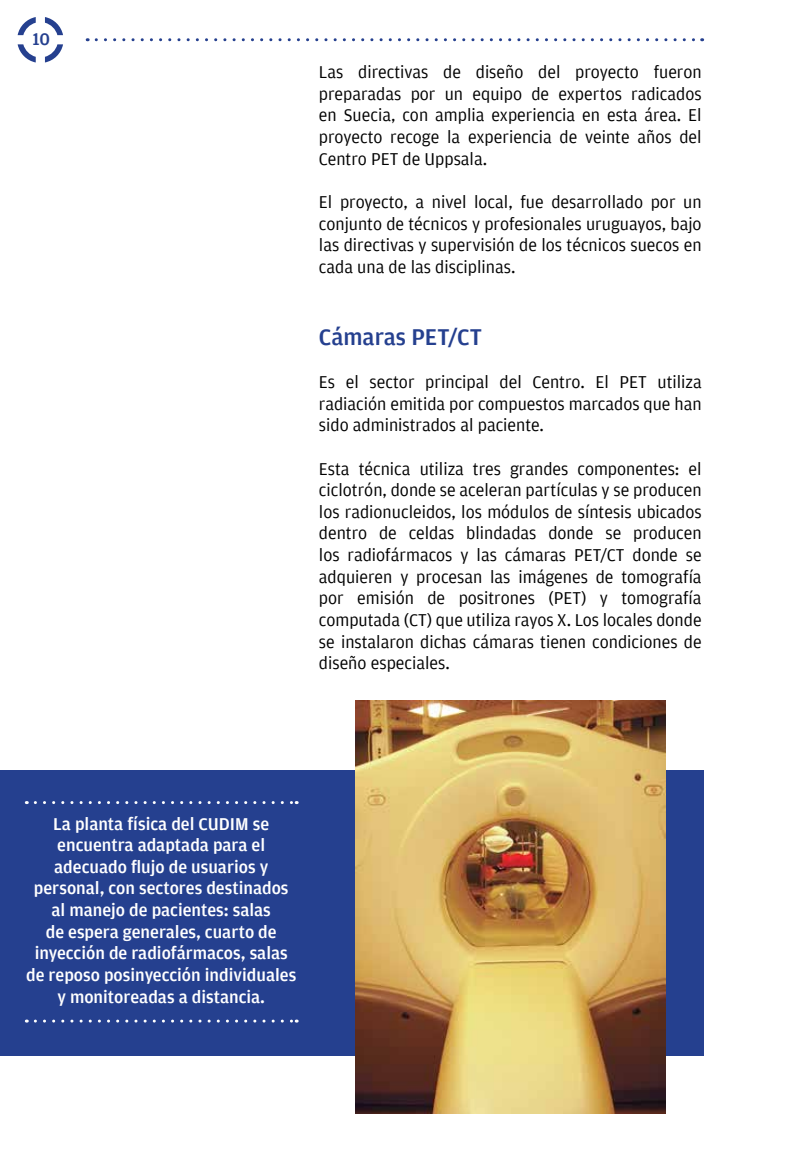
<style>
.page{position:relative;width:808px;height:1149px;background:#fff}
.page>*{position:absolute;margin:0;border:0;box-sizing:border-box;transform-origin:0 0}
.t1{font:500 24px "Amplitude";color:#25408f}
.t2{font:18px/21.6px "Amplitude";color:#000;text-align:justify}
.t3{font:500 18px/21.6px "Amplitude";color:#fff;text-align:center}
.t4{font:500 18px "Amplitude";color:#25408f}
</style>
<div class="page">
<svg style="left:45px;top:44px;width:18px;height:18px"></svg>
<svg style="left:18px;top:44px;width:18px;height:18px"></svg>
<svg style="left:45px;top:17px;width:18px;height:18px"></svg>
<svg style="left:18px;top:17px;width:18px;height:18px"></svg>
<svg style="left:96px;top:38px;width:607px;height:3px"></svg>
<div style="left:0;top:770px;width:703px;height:285px;background:#25408f"></div>
<svg style="left:35px;top:801px;width:262px;height:2px"></svg>
<svg style="left:35px;top:1019px;width:262px;height:3px"></svg>
<img style="left:355px;top:700px;width:310px;height:412px">
<p class="t4" style="left:32px;top:29px;width:19px">10</p>
<p class="t2" style="left:319px;top:62px;width:384px">Las directivas de diseño del proyecto fueron preparadas por un equipo de expertos radicados en Suecia, con amplia experiencia en esta área. El proyecto recoge la experiencia de veinte años del Centro PET de Uppsala.</p>
<p class="t2" style="left:319px;top:191px;width:384px">El proyecto, a nivel local, fue desarrollado por un conjunto de técnicos y profesionales uruguayos, bajo las directivas y supervisión de los técnicos suecos en cada una de las disciplinas.</p>
<h1 class="t1" style="left:319px;top:323px;width:164px">Cámaras PET/CT</h1>
<p class="t2" style="left:319px;top:371px;width:384px">Es el sector principal del Centro. El PET utiliza radiación emitida por compuestos marcados que han sido administrados al paciente.</p>
<p class="t2" style="left:319px;top:458px;width:384px">Esta técnica utiliza tres grandes componentes: el ciclotrón, donde se aceleran partículas y se producen los radionucleidos, los módulos de síntesis ubicados dentro de celdas blindadas donde se producen los radiofármacos y las cámaras PET/CT donde se adquieren y procesan las imágenes de tomografía por emisión de positrones (PET) y tomografía computada (CT) que utiliza rayos X. Los locales donde se instalaron dichas cámaras tienen condiciones de diseño especiales.</p>
<p class="t3" style="left:26px;top:812px;width:272px">La planta física del CUDIM se encuentra adaptada para el adecuado flujo de usuarios y personal, con sectores destinados al manejo de pacientes: salas<br>de espera generales, cuarto de inyección de radiofármacos, salas de reposo posinyección individuales y monitoreadas a distancia.</p>
</div>
